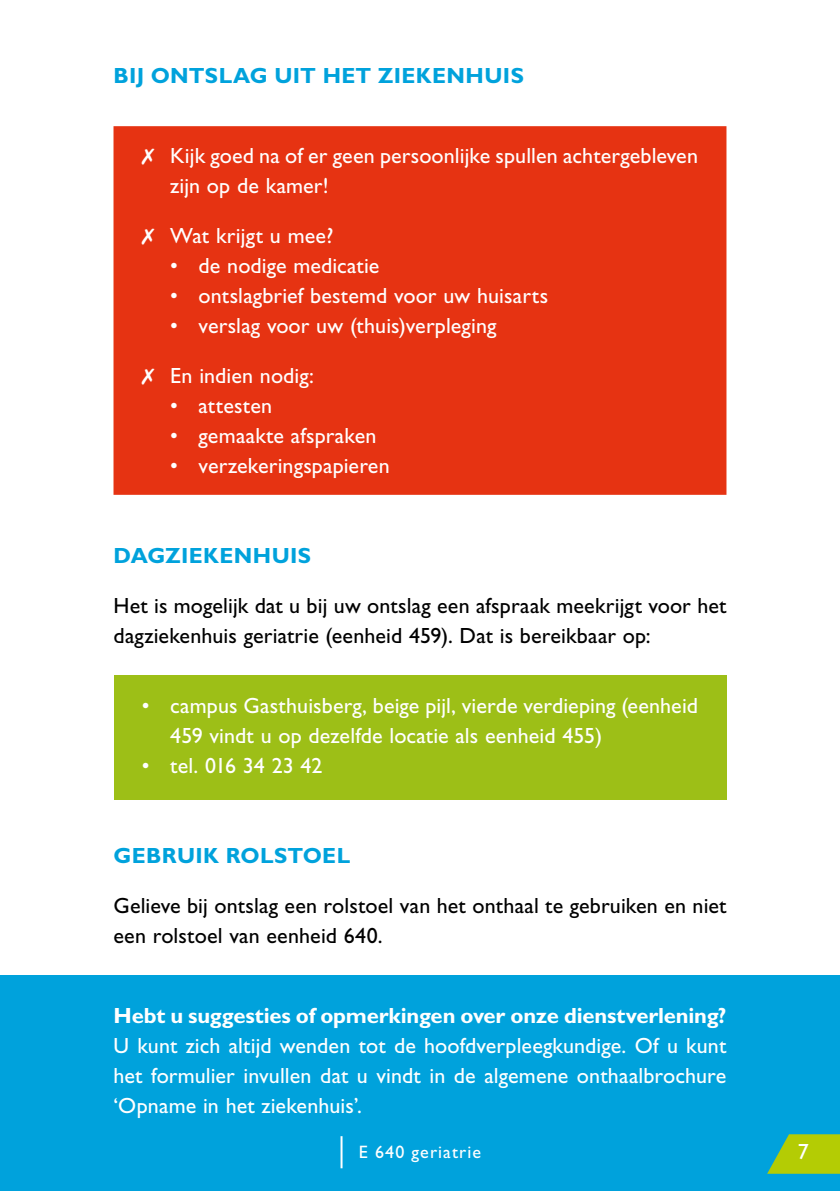
<style>
.page{position:relative;width:840px;height:1191px;background:#fff}
.page>*{position:absolute;margin:0;border:0;box-sizing:border-box;transform-origin:0 0}
.t1{font:22px/30px "Gill Sans Std";letter-spacing:.005em;color:#fff}
.t2{font:22px/30px "Gill Sans Std";letter-spacing:.005em;color:#000}
.t3{font:700 22px "Gill Sans Std";letter-spacing:.015em;color:#00a2dc}
.t4{font:700 22px "Gill Sans Std";letter-spacing:-.01em;color:#fff}
.t5{font:18px "Gill Sans Std";letter-spacing:.06em;color:#fff}
</style>
<div class="page">
<div style="left:0;top:975px;width:839px;height:216px;background:#00a2dc"></div>
<svg style="left:767px;top:1134px;width:72px;height:39px"></svg>
<hr style="left:340px;top:1136px;width:2px;height:32px;background:#fff">
<div style="left:113px;top:126px;width:613px;height:369px;background:#e63312;border:2px solid #e63312"></div>
<div style="left:113px;top:675px;width:613px;height:124px;background:#9dbf17"></div>
<p class="t3" style="left:113px;top:63px;width:412px">BIJ ONTSLAG UIT HET ZIEKENHUIS</p>
<p class="t1" style="left:170px;top:141px;width:529px;text-indent:-28px">✗ Kijk goed na of er geen persoonlijke spullen achtergebleven zijn op de kamer!</p>
<p class="t1" style="left:142px;top:221px;width:193px">✗ Wat krijgt u mee?</p>
<p class="t1" style="left:170px;top:251px;width:210px">• de nodige medicatie</p>
<p class="t1" style="left:170px;top:281px;width:379px">• ontslagbrief bestemd voor uw huisarts</p>
<p class="t1" style="left:170px;top:311px;width:327px">• verslag voor uw (thuis)verpleging</p>
<p class="t1" style="left:142px;top:361px;width:173px">✗ En indien nodig:</p>
<p class="t1" style="left:170px;top:391px;width:103px">• attesten</p>
<p class="t1" style="left:170px;top:421px;width:208px">• gemaakte afspraken</p>
<p class="t1" style="left:170px;top:451px;width:221px">• verzekeringspapieren</p>
<p class="t3" style="left:113px;top:543px;width:199px">DAGZIEKENHUIS</p>
<p class="t2" style="left:113px;top:591px;width:614px">Het is mogelijk dat u bij uw ontslag een afspraak meekrijgt voor het dagziekenhuis geriatrie (eenheid 459). Dat is bereikbaar op:</p>
<p class="t1" style="left:170px;top:691px;width:529px;text-indent:-28px">• campus Gasthuisberg, beige pijl, vierde verdieping (eenheid<br>459 vindt u op dezelfde locatie als eenheid 455)</p>
<p class="t1" style="left:142px;top:751px;width:182px">• tel. 016 34 23 42</p>
<p class="t3" style="left:113px;top:843px;width:238px">GEBRUIK ROLSTOEL</p>
<p class="t2" style="left:113px;top:891px;width:614px">Gelieve bij ontslag een rolstoel van het onthaal te gebruiken en niet een rolstoel van eenheid 640.</p>
<p class="t4" style="left:113px;top:1003px;width:614px">Hebt u suggesties of opmerkingen over onze dienstverlening?</p>
<p class="t1" style="left:113px;top:1031px;width:614px;text-align:justify">U kunt zich altijd wenden tot de hoofdverpleegkundige. Of u kunt het formulier invullen dat u vindt in de algemene onthaalbrochure ‘Opname in het ziekenhuis’.</p>
<p class="t5" style="left:359px;top:1141px;width:123px">E 640 geriatrie</p>
<p class="t1" style="left:797px;top:1136px;width:12px">7</p>
</div>
